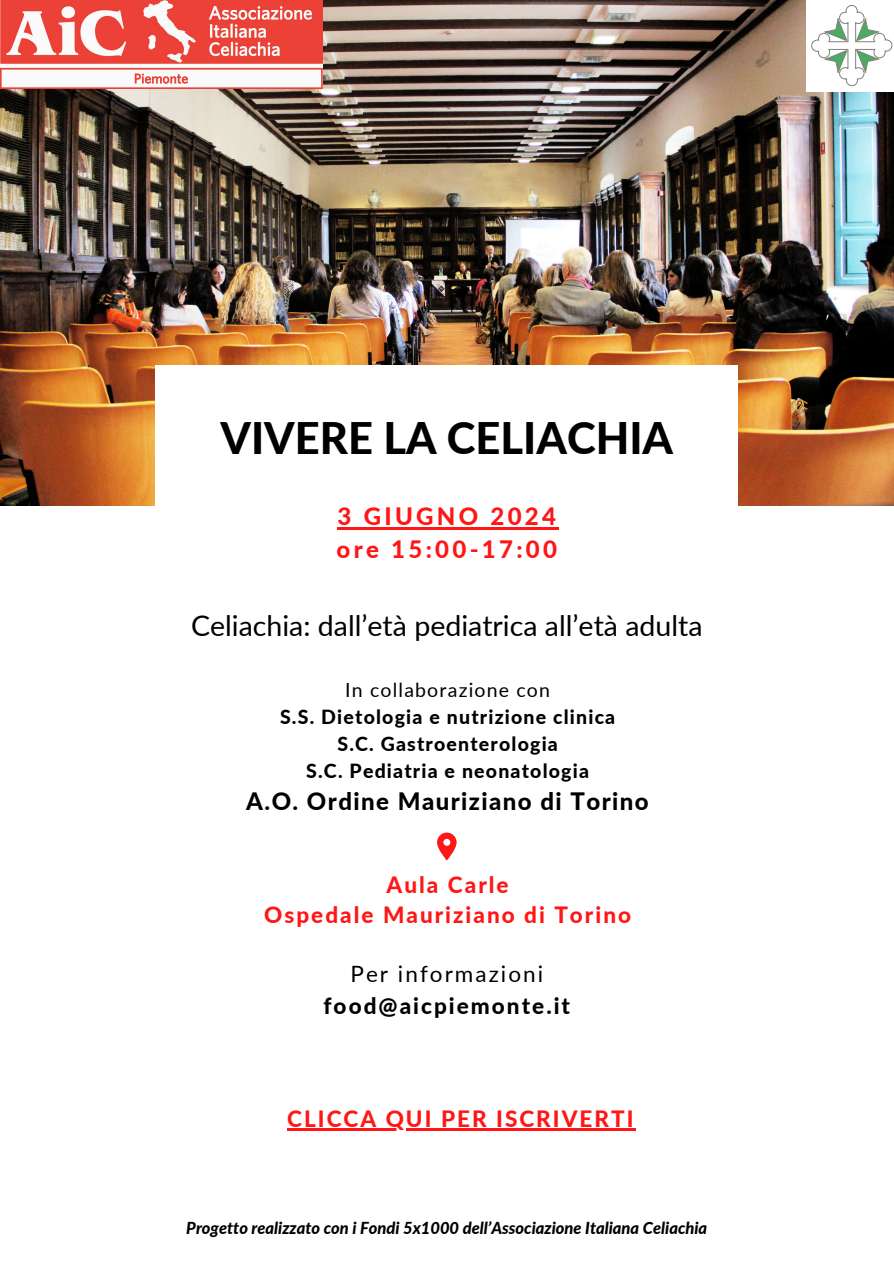
<style>
.page{position:relative;width:894px;height:1264px;background:#fff}
.page>*{position:absolute;margin:0;border:0;box-sizing:border-box;transform-origin:0 0}
.t1{font:800 43.5px "Lato";color:#000}
.t2{font:28.5px "Lato";color:#000}
.t3{font:800 24px "Lato";letter-spacing:.06em;color:#000}
.t4{font:800 24px/32.7px "Lato";letter-spacing:.135em;color:#ff1616}
.t5{font:800 22.5px/30.3px "Lato";letter-spacing:.09em;color:#ff1616;text-align:center}
.t6{font:800 22.5px/31.5px "Lato";letter-spacing:.09em;color:#000;text-align:center}
.t7{font:800 19.5px/27px "Lato";letter-spacing:.06em;color:#000;text-align:center}
.t8{font:italic 800 16.5px "Lato";color:#000}
.s1{font-weight:400}
</style>
<div class="page">
<img style="left:0;top:0;width:893px;height:505px">
<div style="left:155px;top:365px;width:582px;height:146px;background:#fff"></div>
<img style="left:0;top:0;width:322px;height:89px">
<svg style="left:437px;top:832px;width:19px;height:28px"></svg>
<div style="left:806px;top:0;width:87px;height:91px;background:#fff"></div>
<svg style="left:811px;top:5px;width:81px;height:81px"></svg>
<hr style="left:337px;top:527px;width:222px;height:3px;background:#ff1616">
<hr style="left:287px;top:1128px;width:348px;height:2px;background:#ff1616">
<p class="t1" style="left:220px;top:411px;width:454px">VIVERE LA CELIACHIA</p>
<h6 class="t4" style="left:336px;top:499px;width:222px">3 GIUGNO 2024 ore 15:00-17:00</h6>
<h1 class="t2" style="left:191px;top:607px;width:513px">Celiachia: dall’età pediatrica all’età adulta</h1>
<h5 class="t7" style="left:280px;top:676px;width:336px"><span class="s1">In collaborazione con<br></span>S.S. Dietologia e nutrizione clinica<br>S.C. Gastroenterologia<br>S.C. Pediatria e neonatologia</h5>
<h5 class="t3" style="left:246px;top:786px;width:404px">A.O. Ordine Mauriziano di Torino</h5>
<p class="t5" style="left:264px;top:868px;width:368px">Aula Carle<br>Ospedale Mauriziano di Torino</p>
<h2 class="t6" style="left:323px;top:957px;width:248px"><span class="s1">Per informazioni </span>food@aicpiemonte.it</h2>
<h4 class="t5" style="left:287px;top:1103px;width:348px">CLICCA QUI PER ISCRIVERTI</h4>
<h4 class="t8" style="left:186px;top:1217px;width:522px">Progetto realizzato con i Fondi 5x1000 dell’Associazione Italiana Celiachia</h4>
</div>
